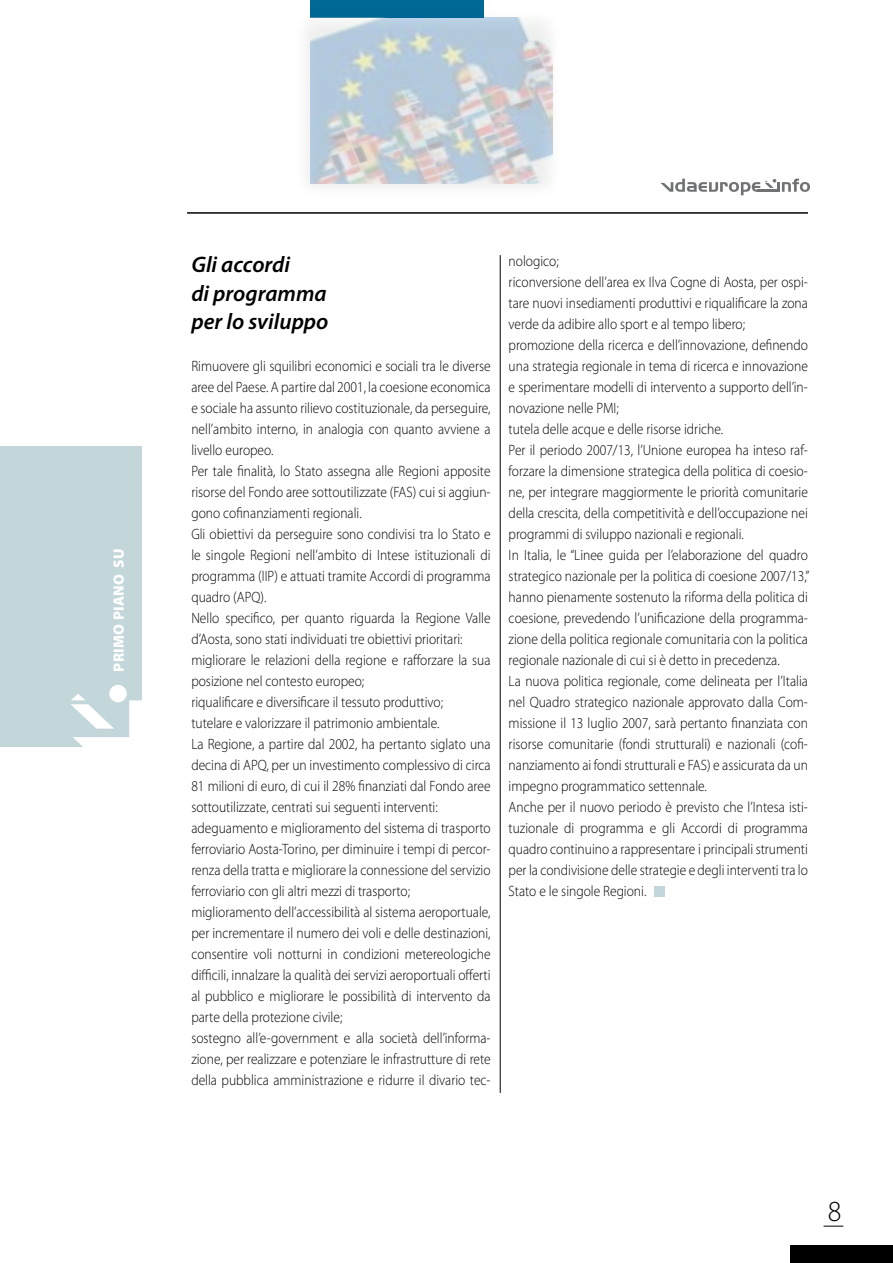
<style>
.page{position:relative;width:893px;height:1263px;background:#fff}
.page>*{position:absolute;margin:0;border:0;box-sizing:border-box;transform-origin:0 0}
.t1{font:300 29.1px "Myriad Pro";color:#000;scale:.96 1}
.t2{font:italic 600 22.5px/28.5px "Myriad Pro";color:#000}
.t3{font:300 15px/21px "Myriad Pro";color:#000;scale:.9 1}
.t4{font:900 15px "Myriad Pro";letter-spacing:.02em;color:#fff}
</style>
<div class="page">
<div style="left:0;top:446px;width:142px;height:300px;background:#c3d6d9"></div>
<svg style="left:824px;top:1226px;width:19px;height:1px"></svg>
<div style="left:791px;top:1246px;width:102px;height:17px;background:#000"></div>
<div style="left:109px;top:685px;width:18px;height:17px;background:#fff;border-radius:50%"></div>
<svg style="left:71px;top:694px;width:71px;height:53px"></svg>
<svg style="left:660px;top:179px;width:150px;height:16px"></svg>
<div style="left:310px;top:0;width:174px;height:17px;background:#006895"></div>
<div style="left:292px;top:7px;width:270px;height:195px;background:#000;opacity:.3"></div>
<img style="left:310px;top:17px;width:243px;height:166px">
<hr style="left:187px;top:212px;width:621px;height:2px;background:#000">
<hr style="left:500px;top:255px;width:1px;height:838px;background:#000">
<div style="left:654px;top:886px;width:10px;height:11px;background:#c3d6d9"></div>
<p class="t4" style="left:109px;top:672px;width:125px;rotate:-90deg">PRIMO PIANO SU</p>
<h2 class="t2" style="left:191px;top:250px;width:139px">Gli accordi<br>di programma per lo sviluppo</h2>
<p class="t3" style="left:191px;top:355px;width:334px">Rimuovere gli squilibri economici e sociali tra le diverse aree del Paese. A partire dal 2001, la coesione economica e sociale ha assunto rilievo costituzionale, da perseguire, nell’ambito interno, in analogia con quanto avviene a livello europeo.<br>Per tale finalità, lo Stato assegna alle Regioni apposite risorse del Fondo aree sottoutilizzate (FAS) cui si aggiun&shy;gono cofinanziamenti regionali.<br>Gli obiettivi da perseguire sono condivisi tra lo Stato e le singole Regioni nell’ambito di Intese istituzionali di programma (IIP) e attuati tramite Accordi di programma quadro (APQ).<br>Nello specifico, per quanto riguarda la Regione Valle d’Aosta, sono stati individuati tre obiettivi prioritari: migliorare le relazioni della regione e rafforzare la sua posizione nel contesto europeo;<br>riqualificare e diversificare il tessuto produttivo;<br>tutelare e valorizzare il patrimonio ambientale.<br>La Regione, a partire dal 2002, ha pertanto siglato una decina di APQ, per un investimento complessivo di circa 81 milioni di euro, di cui il 28% finanziati dal Fondo aree sottoutilizzate, centrati sui seguenti interventi: adeguamento e miglioramento del sistema di trasporto ferroviario Aosta-Torino, per diminuire i tempi di percor&shy;renza della tratta e migliorare la connessione del servizio ferroviario con gli altri mezzi di trasporto; miglioramento dell’accessibilità al sistema aeroportuale, per incrementare il numero dei voli e delle destinazioni, consentire voli notturni in condizioni metereologiche difficili, innalzare la qualità dei servizi aeroportuali offerti al pubblico e migliorare le possibilità di intervento da parte della protezione civile;<br>sostegno all’e-government e alla società dell’informa&shy;zione, per realizzare e potenziare le infrastrutture di rete della pubblica amministrazione e ridurre il divario tec-</p>
<p class="t3" style="left:509px;top:251px;width:336px">nologico;<br>riconversione dell’area ex Ilva Cogne di Aosta, per ospi&shy;tare nuovi insediamenti produttivi e riqualificare la zona verde da adibire allo sport e al tempo libero; promozione della ricerca e dell’innovazione, definendo una strategia regionale in tema di ricerca e innovazione e sperimentare modelli di intervento a supporto dell’in&shy;novazione nelle PMI;<br>tutela delle acque e delle risorse idriche.<br>Per il periodo 2007/13, l’Unione europea ha inteso raf&shy;forzare la dimensione strategica della politica di coesio&shy;ne, per integrare maggiormente le priorità comunitarie della crescita, della competitività e dell’occupazione nei programmi di sviluppo nazionali e regionali.<br>In Italia, le “Linee guida per l’elaborazione del quadro strategico nazionale per la politica di coesione 2007/13,” hanno pienamente sostenuto la riforma della politica di coesione, prevedendo l’unificazione della programma&shy;zione della politica regionale comunitaria con la politica regionale nazionale di cui si è detto in precedenza.<br>La nuova politica regionale, come delineata per l’Italia nel Quadro strategico nazionale approvato dalla Com&shy;missione il 13 luglio 2007, sarà pertanto finanziata con risorse comunitarie (fondi strutturali) e nazionali (cofi&shy;nanziamento ai fondi strutturali e FAS) e assicurata da un impegno programmatico settennale.<br>Anche per il nuovo periodo è previsto che l’Intesa isti&shy;tuzionale di programma e gli Accordi di programma quadro continuino a rappresentare i principali strumenti per la condivisione delle strategie e degli interventi tra lo Stato e le singole Regioni.</p>
<h1 class="t1" style="left:828px;top:1194px;width:16px">8</h1>
</div>
